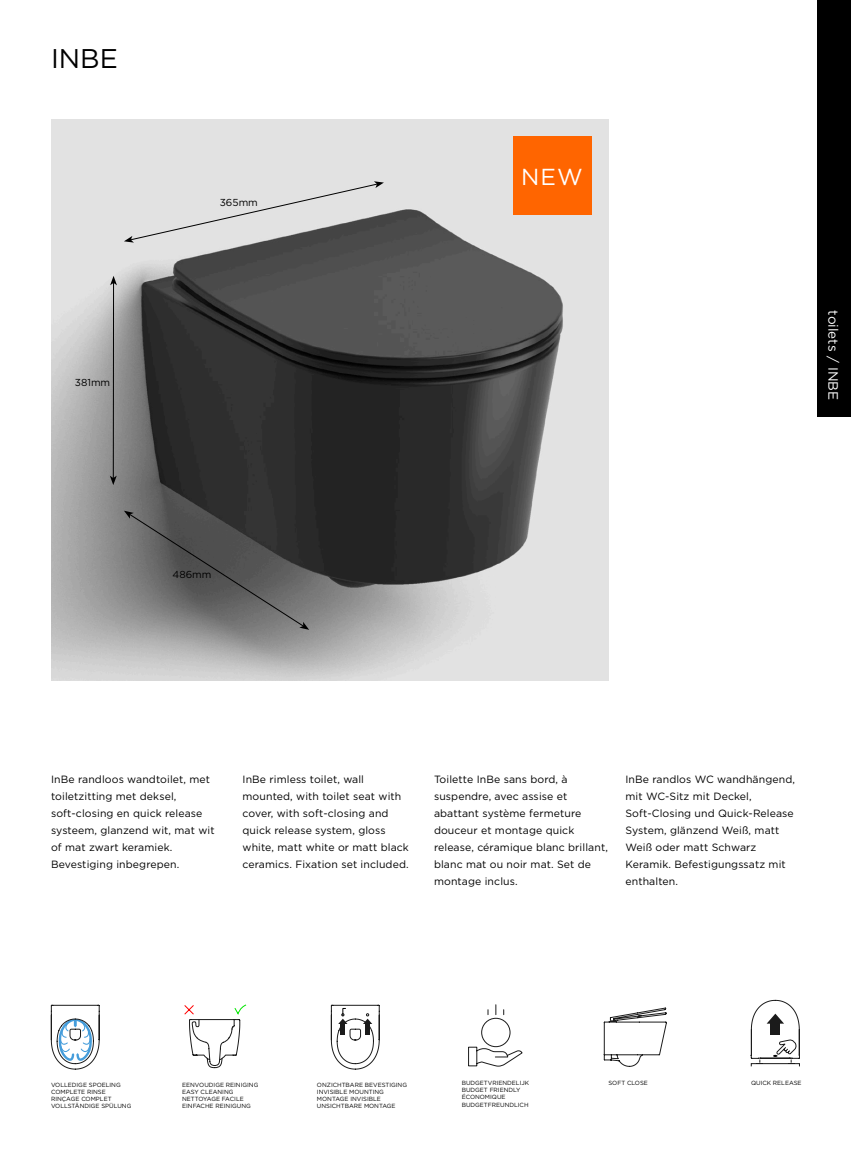
<style>
.page{position:relative;width:851px;height:1149px;background:#fff}
.page>*{position:absolute;margin:0;border:0;box-sizing:border-box;transform-origin:0 0}
.t1{font:27px "Gotham";color:#000}
.t2{font:23.1px "Gotham";color:#fff}
.t3{font:13.5px "Gotham";color:#fff}
.PLATTE_TEKST{font:10.5px/17px "Gotham";letter-spacing:.01em;color:#000}
.t4{font:10.05px "Gotham";color:#000}
.t5{font:6px "Gotham";color:#000}
</style>
<div class="page">
<div style="left:816px;top:0;width:34px;height:417px;background:#000"></div>
<img style="left:51px;top:119px;width:557px;height:561px">
<svg style="left:51px;top:1004px;width:49px;height:65px"></svg>
<svg style="left:330px;top:1004px;width:50px;height:65px"></svg>
<svg style="left:184px;top:1004px;width:63px;height:63px"></svg>
<div style="left:750px;top:1062px;width:49px;height:4px;border:1px solid #1b1b1b"></div>
<svg style="left:750px;top:999px;width:50px;height:64px"></svg>
<svg style="left:603px;top:1007px;width:64px;height:59px"></svg>
<svg style="left:124px;top:181px;width:260px;height:61px;background:#ccc"></svg>
<hr style="left:113px;top:283px;width:1px;height:195px;background:#000">
<svg style="left:110px;top:276px;width:7px;height:9px"></svg>
<svg style="left:110px;top:475px;width:7px;height:10px"></svg>
<svg style="left:124px;top:510px;width:185px;height:119px;background:#5d5d5d"></svg>
<div style="left:512px;top:136px;width:79px;height:79px;background:#ff6500"></div>
<svg style="left:468px;top:1004px;width:54px;height:62px"></svg>
<p class="t1" style="left:51px;top:41px;width:68px">INBE</p>
<p class="t4" style="left:75px;top:376px;width:37px">381mm</p>
<p class="t4" style="left:220px;top:196px;width:40px">365mm</p>
<p class="t4" style="left:172px;top:568px;width:40px">486mm</p>
<p class="t2" style="left:521px;top:162px;width:63px">NEW</p>
<p class="t3" style="left:841px;top:310px;width:91px;rotate:90deg">toilets / INBE</p>
<p class="PLATTE_TEKST" style="left:51px;top:770px;width:165px">InBe randloos wandtoilet, met toiletzitting met deksel, soft-closing en quick release systeem, glanzend wit, mat wit of mat zwart keramiek.<br>Bevestiging inbegrepen.</p>
<p class="PLATTE_TEKST" style="left:242px;top:770px;width:168px">InBe rimless toilet, wall mounted, with toilet seat with cover, with soft-closing and quick release system, gloss white, matt white or matt black ceramics. Fixation set included.</p>
<p class="PLATTE_TEKST" style="left:434px;top:770px;width:175px">Toilette InBe sans bord, à suspendre, avec assise et abattant système fermeture douceur et montage quick release, céramique blanc brillant, blanc mat ou noir mat. Set de montage inclus.</p>
<p class="PLATTE_TEKST" style="left:625px;top:770px;width:171px">InBe randlos WC wandhängend, mit WC-Sitz mit Deckel,<br>Soft-Closing und Quick-Release<br>System, glänzend Weiß, matt<br>Weiß oder matt Schwarz<br>Keramik. Befestigungssatz mit enthalten.</p>
<p class="t5" style="left:51px;top:1080px;width:71px">VOLLEDIGE SPOELING</p>
<p class="t5" style="left:51px;top:1087px;width:56px">COMPLETE RINSE</p>
<p class="t5" style="left:51px;top:1094px;width:62px">RINÇAGE COMPLET</p>
<p class="t5" style="left:51px;top:1102px;width:82px">VOLLSTÄNDIGE SPÜLUNG</p>
<p class="t5" style="left:182px;top:1080px;width:78px">EENVOUDIGE REINIGING</p>
<p class="t5" style="left:182px;top:1087px;width:53px">EASY CLEANING</p>
<p class="t5" style="left:182px;top:1094px;width:63px">NETTOYAGE FACILE</p>
<p class="t5" style="left:182px;top:1102px;width:70px">EINFACHE REINIGUNG</p>
<p class="t5" style="left:317px;top:1080px;width:91px">ONZICHTBARE BEVESTIGING</p>
<p class="t5" style="left:317px;top:1087px;width:68px">INVISIBLE MOUNTING</p>
<p class="t5" style="left:317px;top:1094px;width:65px">MONTAGE INVISIBLE</p>
<p class="t5" style="left:317px;top:1102px;width:80px">UNSICHTBARE MONTAGE</p>
<p class="t5" style="left:461px;top:1078px;width:69px">BUDGETVRIENDELIJK</p>
<p class="t5" style="left:608px;top:1078px;width:41px">SOFT CLOSE</p>
<p class="t5" style="left:750px;top:1078px;width:52px">QUICK RELEASE</p>
<p class="t5" style="left:461px;top:1085px;width:60px">BUDGET FRIENDLY</p>
<p class="t5" style="left:461px;top:1092px;width:45px">ÉCONOMIQUE</p>
<p class="t5" style="left:461px;top:1100px;width:68px">BUDGETFREUNDLICH</p>
</div>
